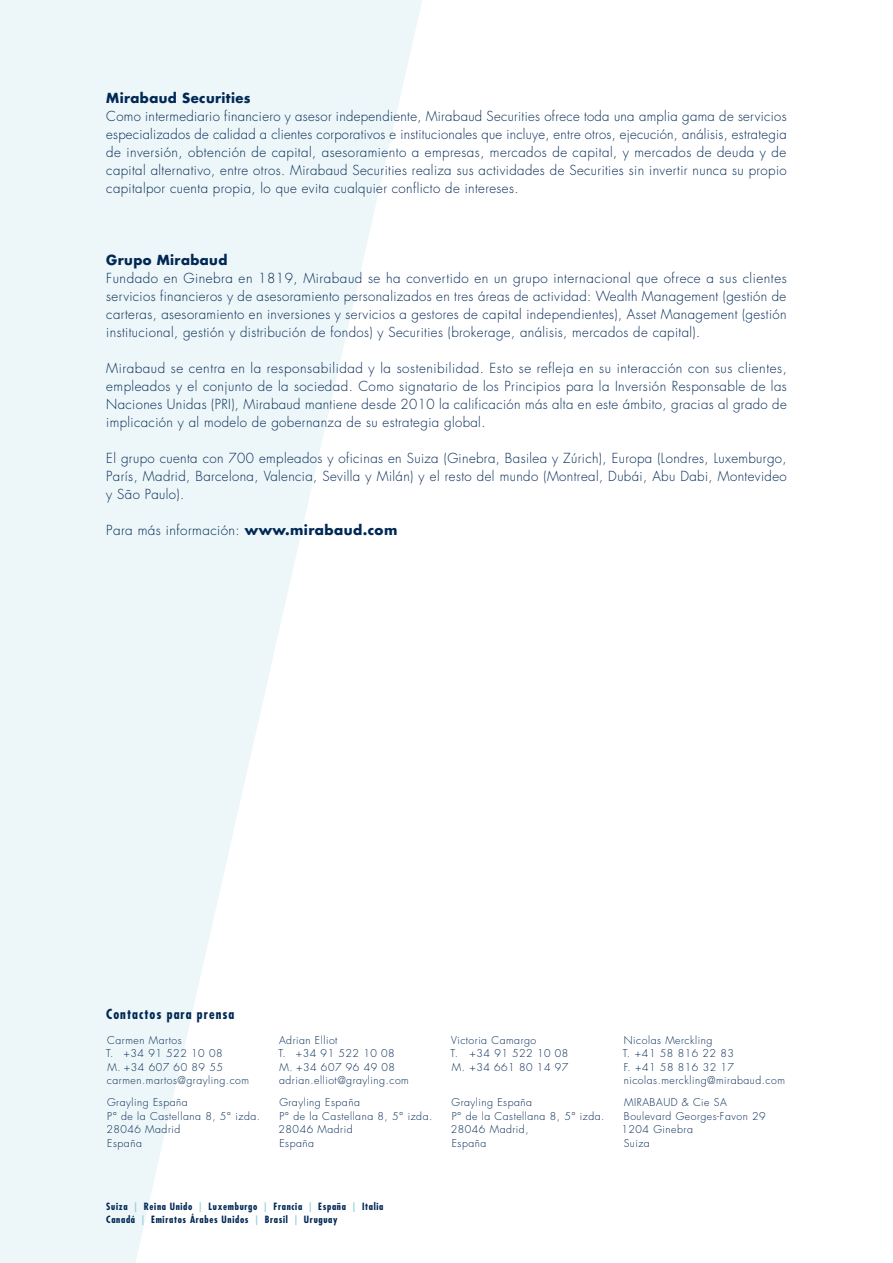
<style>
.page{position:relative;width:893px;height:1263px;background:#fff}
.page>*{position:absolute;margin:0;border:0;box-sizing:border-box;transform-origin:0 0}
.Texte_courant{font:300 13.5px/18px "Futura Std";letter-spacing:.03em;color:#002855;text-align:justify}
.Texte_courant-2{font:700 13.5px "Futura Std";letter-spacing:.03em;color:#002855}
.Presse_Titre{font:700 condensed 13.5px "Futura Std";letter-spacing:.075em;color:#002855}
.Presse_texte{font:300 10.5px/13.5px "Futura Std";letter-spacing:.05em;color:#002855}
.t1{font:700 condensed 9.75px/13.5px "Futura Std";letter-spacing:.07em;color:#002855}
.s1{font-weight:700}
.s2{color:#95d1dd}
</style>
<div class="page">
<svg style="left:0;top:0;width:422px;height:1263px;fill:#edf6f8"></svg>
<p class="Texte_courant-2" style="left:106px;top:89px;width:146px">Mirabaud Securities</p>
<p class="Texte_courant" style="left:106px;top:108px;width:682px">Como intermediario financiero y asesor independiente, Mirabaud Securities ofrece toda una amplia gama de servicios especializados de calidad a clientes corporativos e institucionales que incluye, entre otros, ejecución, análisis, estrategia de inversión, obtención de capital, asesoramiento a empresas, mercados de capital, y mercados de deuda y de capital alternativo, entre otros. Mirabaud Securities realiza sus actividades de Securities sin invertir nunca su propio capitalpor cuenta propia, lo que evita cualquier conflicto de intereses.</p>
<p class="Texte_courant-2" style="left:106px;top:251px;width:123px">Grupo Mirabaud</p>
<p class="Texte_courant" style="left:106px;top:270px;width:682px">Fundado en Ginebra en 1819, Mirabaud se ha convertido en un grupo internacional que ofrece a sus clientes servicios financieros y de asesoramiento personalizados en tres áreas de actividad: Wealth Management (gestión de carteras, asesoramiento en inversiones y servicios a gestores de capital independientes), Asset Management (gestión institucional, gestión y distribución de fondos) y Securities (brokerage, análisis, mercados de capital).</p>
<p class="Texte_courant" style="left:106px;top:360px;width:682px">Mirabaud se centra en la responsabilidad y la sostenibilidad. Esto se refleja en su interacción con sus clientes, empleados y el conjunto de la sociedad. Como signatario de los Principios para la Inversión Responsable de las Naciones Unidas (PRI), Mirabaud mantiene desde 2010 la calificación más alta en este ámbito, gracias al grado de implicación y al modelo de gobernanza de su estrategia global.</p>
<p class="Texte_courant" style="left:106px;top:450px;width:682px">El grupo cuenta con 700 empleados y oficinas en Suiza (Ginebra, Basilea y Zúrich), Europa (Londres, Luxemburgo, París, Madrid, Barcelona, Valencia, Sevilla y Milán) y el resto del mundo (Montreal, Dubái, Abu Dabi, Montevideo y São Paulo).</p>
<p class="Texte_courant" style="left:106px;top:522px;width:293px">Para más información: <span class="s1">www.mirabaud.com</span></p>
<p class="Presse_Titre" style="left:106px;top:1005px;width:130px">Contactos para prensa</p>
<p class="Presse_texte" style="left:106px;top:1033px;width:144px">Carmen Martos<br>T. +34 91 522 10 08<br>M. +34 607 60 89 55 carmen.martos@grayling.com</p>
<p class="Presse_texte" style="left:106px;top:1096px;width:155px">Grayling España<br>P° de la Castellana 8, 5° izda.<br>28046 Madrid<br>España</p>
<p class="Presse_texte" style="left:278px;top:1033px;width:132px">Adrian Elliot<br>T. +34 91 522 10 08<br>M. +34 607 96 49 08 adrian.elliot@grayling.com</p>
<p class="Presse_texte" style="left:279px;top:1096px;width:155px">Grayling España<br>P° de la Castellana 8, 5° izda.<br>28046 Madrid<br>España</p>
<p class="Presse_texte" style="left:451px;top:1033px;width:119px">Victoria Camargo<br>T. +34 91 522 10 08<br>M. +34 661 80 14 97</p>
<p class="Presse_texte" style="left:451px;top:1096px;width:155px">Grayling España<br>P° de la Castellana 8, 5° izda.<br>28046 Madrid,<br>España</p>
<p class="Presse_texte" style="left:623px;top:1033px;width:164px">Nicolas Merckling<br>T. +41 58 816 22 83<br>F. +41 58 816 32 17 nicolas.merckling@mirabaud.com</p>
<p class="Presse_texte" style="left:621px;top:1096px;width:146px">MIRABAUD &amp; Cie SA<br>Boulevard Georges-Favon 29<br>1204 Ginebra<br>Suiza</p>
<p class="t1" style="left:106px;top:1199px;width:279px">Suiza <span class="s2">|</span> Reina Unido <span class="s2">|</span> Luxemburgo <span class="s2">|</span> Francia <span class="s2">|</span> España <span class="s2">|</span> Italia<br>Canadá <span class="s2">|</span> Emiratos Árabes Unidos <span class="s2">|</span> Brasil <span class="s2">|</span> Uruguay</p>
</div>
